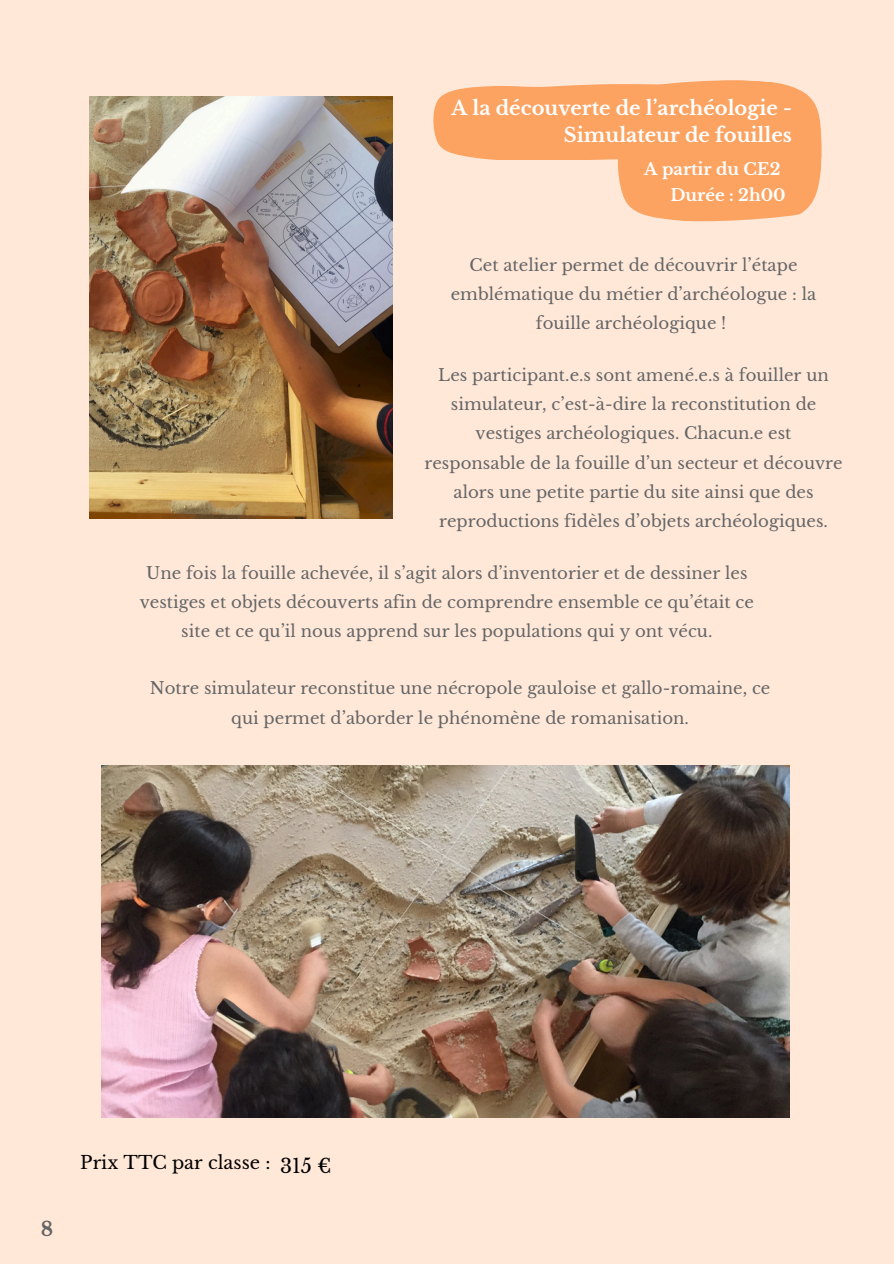
<style>
.page{position:relative;width:894px;height:1264px;background:#fff}
.page>*{position:absolute;margin:0;border:0;box-sizing:border-box;transform-origin:0 0}
.t1{font:700 19.5px/27px "Libre Baskerville";color:#fff;text-align:right}
.t2{font:19.5px "Libre Baskerville";color:#000}
.t3{font:700 19.5px "Libre Baskerville";color:#646566}
.t4{font:18px "Libre Baskerville";color:#000}
.t5{font:16.5px/29.2px "Libre Baskerville";letter-spacing:.005em;color:#646566;text-align:center}
.t6{font:700 16.5px "Libre Baskerville";color:#fff}
</style>
<div class="page">
<div style="left:0;top:0;width:893px;height:1263px;background:#ffe8d8"></div>
<img style="left:89px;top:97px;width:303px;height:422px">
<img style="left:102px;top:765px;width:687px;height:352px">
<svg style="left:433px;top:80px;width:389px;height:142px"></svg>
<p class="t1" style="left:451px;top:95px;width:342px">A la découverte de l’archéologie -<br>Simulateur de fouilles</p>
<p class="t6" style="left:644px;top:159px;width:138px">A partir du CE2</p>
<h1 class="t6" style="left:670px;top:185px;width:117px">Durée : 2h00</h1>
<p class="t5" style="left:450px;top:250px;width:367px">Cet atelier permet de découvrir l’étape emblématique du métier d’archéologue : la fouille archéologique !</p>
<h3 class="t5" style="left:424px;top:360px;width:419px">Les participant.e.s sont amené.e.s à fouiller un simulateur, c’est-à-dire la reconstitution de vestiges archéologiques. Chacun.e est responsable de la fouille d’un secteur et découvre alors une petite partie du site ainsi que des reproductions fidèles d’objets archéologiques.</h3>
<p class="t5" style="left:140px;top:558px;width:615px">Une fois la fouille achevée, il s’agit alors d’inventorier et de dessiner les vestiges et objets découverts afin de comprendre ensemble ce qu’était ce site et ce qu’il nous apprend sur les populations qui y ont vécu.</p>
<p class="t5" style="left:150px;top:674px;width:622px">Notre simulateur reconstitue une nécropole gauloise et gallo-romaine, ce qui permet d’aborder le phénomène de romanisation.</p>
<h2 class="t3" style="left:41px;top:1216px;width:14px">8</h2>
<h3 class="t4" style="left:80px;top:1151px;width:192px">Prix TTC par classe :</h3>
<p class="t2" style="left:280px;top:1153px;width:53px">315 €</p>
</div>
